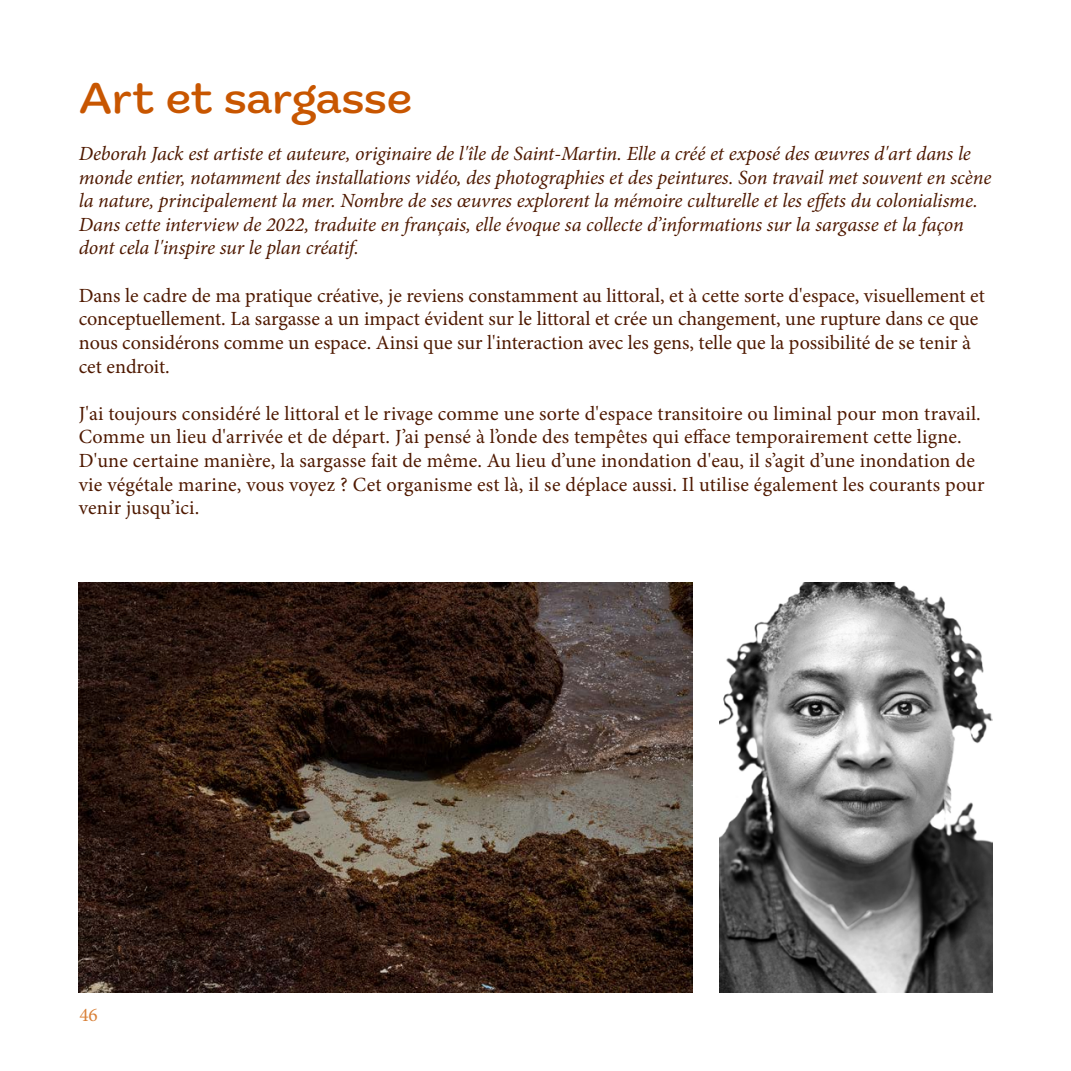
<style>
.page{position:relative;width:1071px;height:1071px;background:#fff}
.page>*{position:absolute;margin:0;border:0;box-sizing:border-box;transform-origin:0 0}
.t1{font:500 45.5px "Marigny";color:#c85600}
.t2{font:20.12px/23.6px "Minion Pro";color:#4f1900}
.t3{font:italic 20.12px/23.6px "Minion Pro";letter-spacing:-.005em;color:#4f1900}
.t4{font:19.25px "Minion Pro";color:#d98139}
</style>
<div class="page">
<img style="left:79px;top:583px;width:614px;height:409px">
<img style="left:719px;top:583px;width:273px;height:409px">
<h1 class="t1" style="left:79px;top:70px;width:335px">Art et sargasse</h1>
<p class="t3" style="left:79px;top:142px;width:914px">Deborah Jack est artiste et auteure, originaire de l'île de Saint-Martin. Elle a créé et exposé des œuvres d'art dans le monde entier, notamment des installations vidéo, des photographies et des peintures. Son travail met souvent en scène la nature, principalement la mer. Nombre de ses œuvres explorent la mémoire culturelle et les effets du colonialisme.<br>Dans cette interview de 2022, traduite en français, elle évoque sa collecte d’informations sur la sargasse et la façon dont cela l'inspire sur le plan créatif.</p>
<p class="t2" style="left:79px;top:284px;width:908px">Dans le cadre de ma pratique créative, je reviens constamment au littoral, et à cette sorte d'espace, visuellement et conceptuellement. La sargasse a un impact évident sur le littoral et crée un changement, une rupture dans ce que nous considérons comme un espace. Ainsi que sur l'interaction avec les gens, telle que la possibilité de se tenir à cet endroit.</p>
<p class="t2" style="left:79px;top:402px;width:907px">J'ai toujours considéré le littoral et le rivage comme une sorte d'espace transitoire ou liminal pour mon travail.<br>Comme un lieu d'arrivée et de départ. J’ai pensé à l’onde des tempêtes qui efface temporairement cette ligne.<br>D'une certaine manière, la sargasse fait de même. Au lieu d’une inondation d'eau, il s’agit d’une inondation de vie végétale marine, vous voyez ? Cet organisme est là, il se déplace aussi. Il utilise également les courants pour venir jusqu’ici.</p>
<p class="t4" style="left:79px;top:1002px;width:20px">46</p>
</div>
